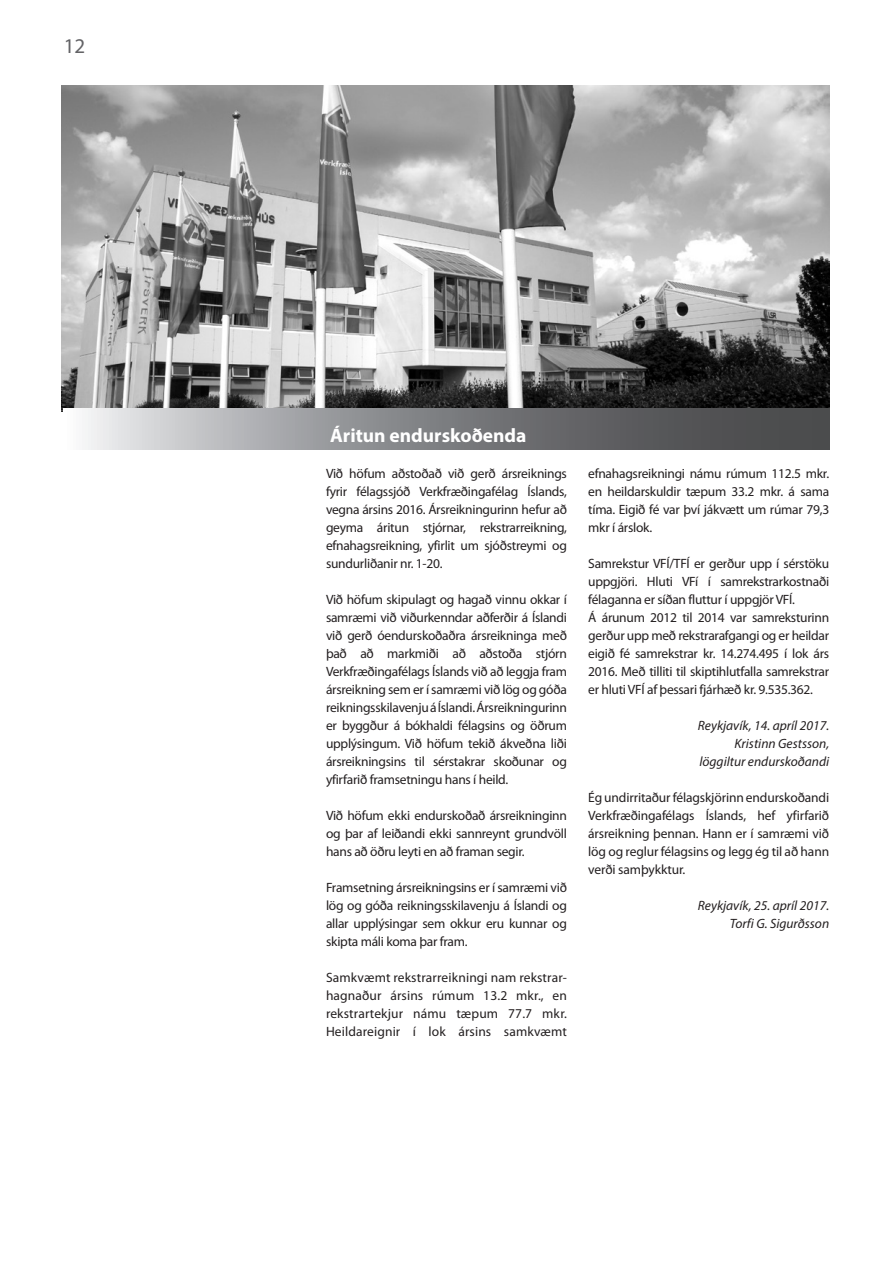
<style>
.page{position:relative;width:893px;height:1263px;background:#fff}
.page>*{position:absolute;margin:0;border:0;box-sizing:border-box;transform-origin:0 0}
.t1{font:21px "Myriad Pro";color:#636366}
.t2{font:700 19.5px "Myriad Pro";color:#fff}
.t3{font:13.5px/18px "Myriad Pro";letter-spacing:-.02em;color:#231f20;text-align:justify}
.t4{font:italic 13.5px/18px "Myriad Pro";color:#231f20;text-align:right}
</style>
<div class="page">
<img style="left:62px;top:85px;width:767px;height:326px">
<svg style="left:64px;top:409px;width:765px;height:40px;background:#88898b"></svg>
<h1 class="t1" style="left:64px;top:33px;width:23px">12</h1>
<h2 class="t2" style="left:330px;top:422px;width:198px">Áritun endurskoðenda</h2>
<p class="t3" style="left:326px;top:464px;width:242px">Við höfum aðstoðað við gerð ársreiknings fyrir félagssjóð Verkfræðingafélag Íslands, vegna ársins 2016. Ársreikningurinn hefur að geyma áritun stjórnar, rekstrarreikning, efnahagsreikning, yfirlit um sjóðstreymi og sundurliðanir nr. 1-20.</p>
<p class="t3" style="left:326px;top:590px;width:242px">Við höfum skipulagt og hagað vinnu okkar í samræmi við viðurkenndar aðferðir á Íslandi við gerð óendurskoðaðra ársreikninga með það að markmiði að aðstoða stjórn Verkfræðingafélags Íslands við að leggja fram ársreikning sem er í samræmi við lög og góða reikningsskilavenju á Íslandi. Ársreikningurinn er byggður á bókhaldi félagsins og öðrum upplýsingum. Við höfum tekið ákveðna liði ársreikningsins til sérstakrar skoðunar og yfirfarið framsetningu hans í heild.</p>
<p class="t3" style="left:326px;top:806px;width:242px">Við höfum ekki endurskoðað ársreikninginn og þar af leiðandi ekki sannreynt grundvöll hans að öðru leyti en að framan segir.</p>
<p class="t3" style="left:326px;top:878px;width:242px">Framsetning ársreikningsins er í samræmi við lög og góða reikningsskilavenju á Íslandi og allar upplýsingar sem okkur eru kunnar og skipta máli koma þar fram.</p>
<p class="t3" style="left:326px;top:968px;width:242px">Samkvæmt rekstrarreikningi nam rekstrar&shy;hagnaður ársins rúmum 13.2 mkr., en rekstrartekjur námu tæpum 77.7 mkr.<br>Heildareignir í lok ársins samkvæmt</p>
<p class="t3" style="left:588px;top:464px;width:242px">efnahagsreikningi námu rúmum 112.5 mkr. en heildarskuldir tæpum 33.2 mkr. á sama tíma. Eigið fé var því jákvætt um rúmar 79,3 mkr í árslok.</p>
<p class="t3" style="left:588px;top:554px;width:242px;text-align:left">Samrekstur VFÍ/TFÍ er gerður upp í sérstöku uppgjöri. Hluti VFí í samrekstrarkostnaði félaganna er síðan fluttur í uppgjör VFÍ.<br>Á árunum 2012 til 2014 var samreksturinn gerður upp með rekstrarafgangi og er heildar eigið fé samrekstrar kr. 14.274.495 í lok árs 2016. Með tilliti til skiptihlutfalla samrekstrar er hluti VFÍ af þessari fjárhæð kr. 9.535.362.</p>
<p class="t4" style="left:698px;top:716px;width:133px">Reykjavík, 14. apríl 2017.<br>Kristinn Gestsson, löggiltur endurskoðandi</p>
<p class="t3" style="left:588px;top:788px;width:242px">Ég undirritaður félagskjörinn endurskoðandi Verkfræðingafélags Íslands, hef yfirfarið ársreikning þennan. Hann er í samræmi við lög og reglur félagsins og legg ég til að hann verði samþykktur.</p>
<p class="t4" style="left:698px;top:896px;width:133px">Reykjavík, 25. apríl 2017.<br>Torfi G. Sigurðsson</p>
</div>
